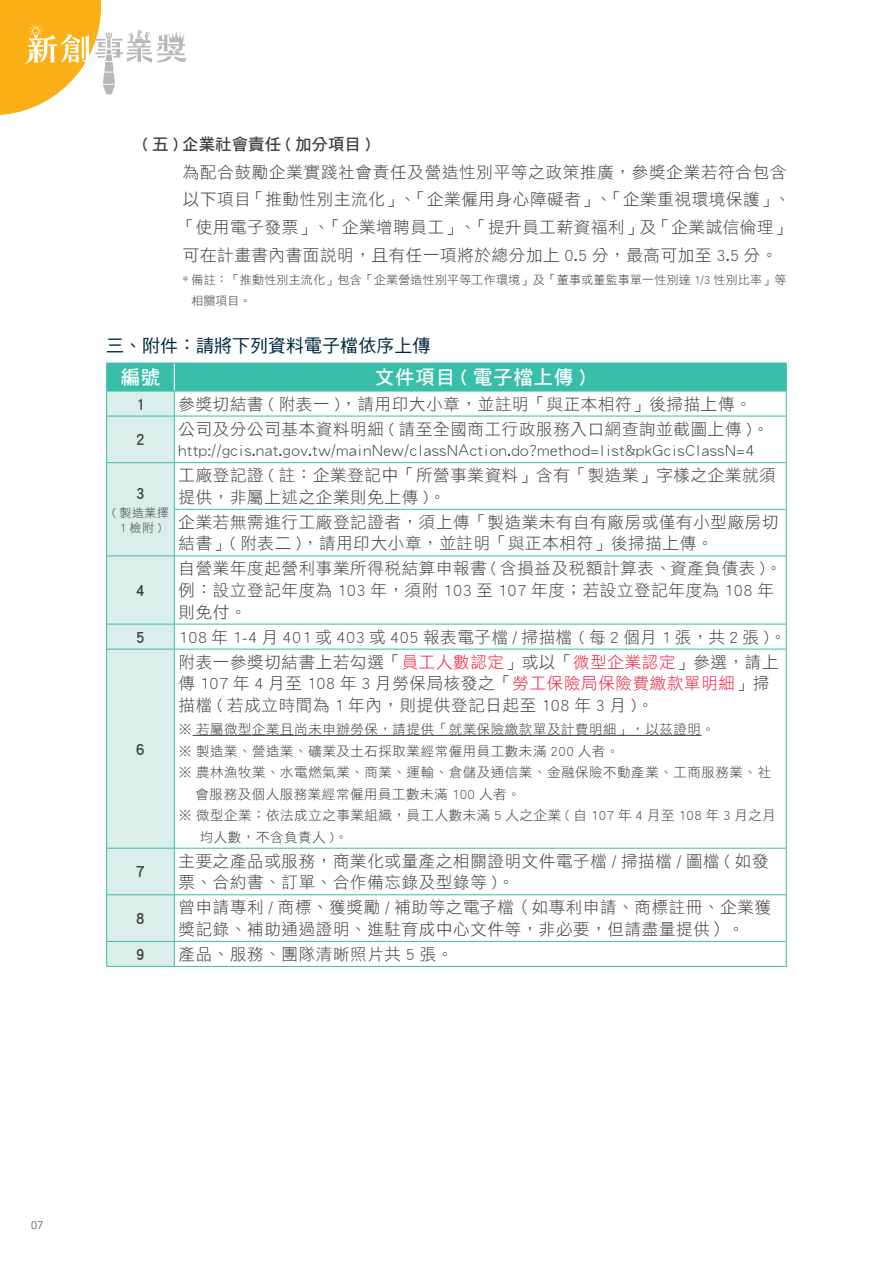
<style>
.page{position:relative;width:893px;height:1263px;background:#fff}
.page>*{position:absolute;margin:0;border:0;box-sizing:border-box;transform-origin:0 0}
.t1{font:19.5px "DF Hei Std W7";letter-spacing:.04em;color:#fff}
.t2{font:18px "DF Hei Std W5";color:#00283f}
.t3{font:16.5px/21.6px "DF Hei Std W3";letter-spacing:.04em;color:#3e3e3f}
.t4{font:16.5px "DF Hei Std W7";color:#3e3e3f}
.t5{font:13.5px "DF Hei Std W3";letter-spacing:.04em;color:#3e3e3f}
.t6{font:12px/20.4px "DF Hei Std W3";letter-spacing:.015em;color:#3e3e3f}
.t7{font:300 10.5px "Open Sans";color:#231f20}
.s1{color:#ed1a3a}
</style>
<div class="page">
<hr style="left:106px;top:966px;width:68px;height:1px;background:#39bea9">
<svg style="left:106px;top:363px;width:681px;height:603px"></svg>
<hr style="left:174px;top:966px;width:613px;height:1px;background:#39bea9">
<hr style="left:193px;top:735px;width:508px;height:1px;background:#3e3e3f">
<svg style="left:0;top:0;width:187px;height:115px"></svg>
<p class="t4" style="left:142px;top:135px;width:230px">( 五 ) 企業社會責任 ( 加分項目 )</p>
<p class="t3" style="left:179px;top:158px;width:614px;line-height:27.6px">為配合鼓勵企業實踐社會責任及營造性別平等之政策推廣，參獎企業若符合包含以下項目「推動性別主流化」、「企業僱用身心障礙者」、「企業重視環境保護」、「使用電子發票」、「企業增聘員工」、「提升員工薪資福利」及「企業誠信倫理」可在計畫書內書面說明，且有任一項將於總分加上 0.5 分，最高可加至 3.5 分。</p>
<p class="t6" style="left:191px;top:270px;width:597px;text-indent:-9px">* 備註：「推動性別主流化」包含「企業營造性別平等工作環境」及「董事或董監事單一性別達 1/3 性別比率」等相關項目。</p>
<p class="t2" style="left:106px;top:335px;width:325px">三、附件：請將下列資料電子檔依序上傳</p>
<p class="t1" style="left:121px;top:366px;width:41px">編號</p>
<p class="t1" style="left:375px;top:366px;width:212px">文件項目 ( 電子檔上傳 )</p>
<p class="t4" style="left:136px;top:395px;width:11px">1</p>
<p class="t3" style="left:179px;top:392px;width:575px">參獎切結書 ( 附表一 )，請用印大小章，並註明「與正本相符」後掃描上傳。</p>
<p class="t4" style="left:136px;top:430px;width:11px">2</p>
<p class="t3" style="left:179px;top:417px;width:592px">公司及分公司基本資料明細 ( 請至全國商工行政服務入口網查詢並截圖上傳 )。http://gcis.nat.gov.tw/mainNew/classNAction.do?method=list&amp;pkGcisClassN=4</p>
<p class="t4" style="left:136px;top:484px;width:11px">3</p>
<p class="t6" style="left:112px;top:504px;width:58px;line-height:15.6px;text-align:center">( 製造業擇<br>1檢附)</p>
<p class="t4" style="left:136px;top:581px;width:11px">4</p>
<p class="t3" style="left:179px;top:464px;width:599px">工廠登記證 ( 註：企業登記中「所營事業資料」含有「製造業」字樣之企業就須提供，非屬上述之企業則免上傳 )。</p>
<p class="t3" style="left:179px;top:511px;width:601px">企業若無需進行工廠登記證者，須上傳「製造業未有自有廠房或僅有小型廠房切結書」( 附表二 )，請用印大小章，並註明「與正本相符」後掃描上傳。</p>
<p class="t3" style="left:179px;top:557px;width:605px">自營業年度起營利事業所得稅結算申報書 ( 含損益及稅額計算表、資產負債表 )。例：設立登記年度為 103 年，須附 103 至 107 年度；若設立登記年度為 108 年則免付。</p>
<p class="t4" style="left:136px;top:628px;width:11px">5</p>
<p class="t3" style="left:179px;top:625px;width:609px">108 年 1-4 月 401 或 403 或 405 報表電子檔 / 掃描檔 ( 每 2 個月 1 張，共 2 張 )。</p>
<p class="t4" style="left:136px;top:740px;width:11px">6</p>
<p class="t4" style="left:136px;top:862px;width:11px">7</p>
<p class="t4" style="left:136px;top:909px;width:11px">8</p>
<p class="t3" style="left:179px;top:650px;width:601px">附表一參獎切結書上若勾選「<span class="s1">員工人數認定</span>」或以「<span class="s1">微型企業認定</span>」參選，請上傳 107 年 4 月至 108 年 3 月勞保局核發之「<span class="s1">勞工保險局保險費繳款單明細</span>」掃描檔 ( 若成立時間為 1 年內，則提供登記日起至 108 年 3 月 )。</p>
<p class="t5" style="left:179px;top:722px;width:538px">※ 若屬微型企業且尚未申辦勞保，請提供「就業保險繳款單及計費明細」，以茲證明。</p>
<p class="t5" style="left:179px;top:743px;width:442px">※ 製造業、營造業、礦業及土石採取業經常僱用員工數未滿 200 人者。</p>
<p class="t5" style="left:179px;top:765px;width:594px">※ 農林漁牧業、水電燃氣業、商業、運輸、倉儲及通信業、金融保險不動產業、工商服務業、社</p>
<p class="t5" style="left:196px;top:787px;width:326px">會服務及個人服務業經常僱用員工數未滿 100 人者。</p>
<p class="t5" style="left:179px;top:808px;width:599px">※ 微型企業：依法成立之事業組織，員工人數未滿 5 人之企業 ( 自 107 年 4 月至 108 年 3 月之月</p>
<p class="t5" style="left:200px;top:830px;width:150px">均人數，不含負責人 )。</p>
<p class="t3" style="left:179px;top:850px;width:591px">主要之產品或服務，商業化或量產之相關證明文件電子檔 / 掃描檔 / 圖檔 ( 如發票、合約書、訂單、合作備忘錄及型錄等 )。</p>
<p class="t3" style="left:179px;top:896px;width:594px">曾申請專利 / 商標、獲獎勵 / 補助等之電子檔（如專利申請、商標註冊、企業獲獎記錄、補助通過證明、進駐育成中心文件等，非必要，但請盡量提供）。</p>
<p class="t4" style="left:136px;top:945px;width:11px">9</p>
<p class="t3" style="left:179px;top:943px;width:276px">產品、服務、團隊清晰照片共 5 張。</p>
<p class="t7" style="left:31px;top:1218px;width:13px">07</p>
</div>
